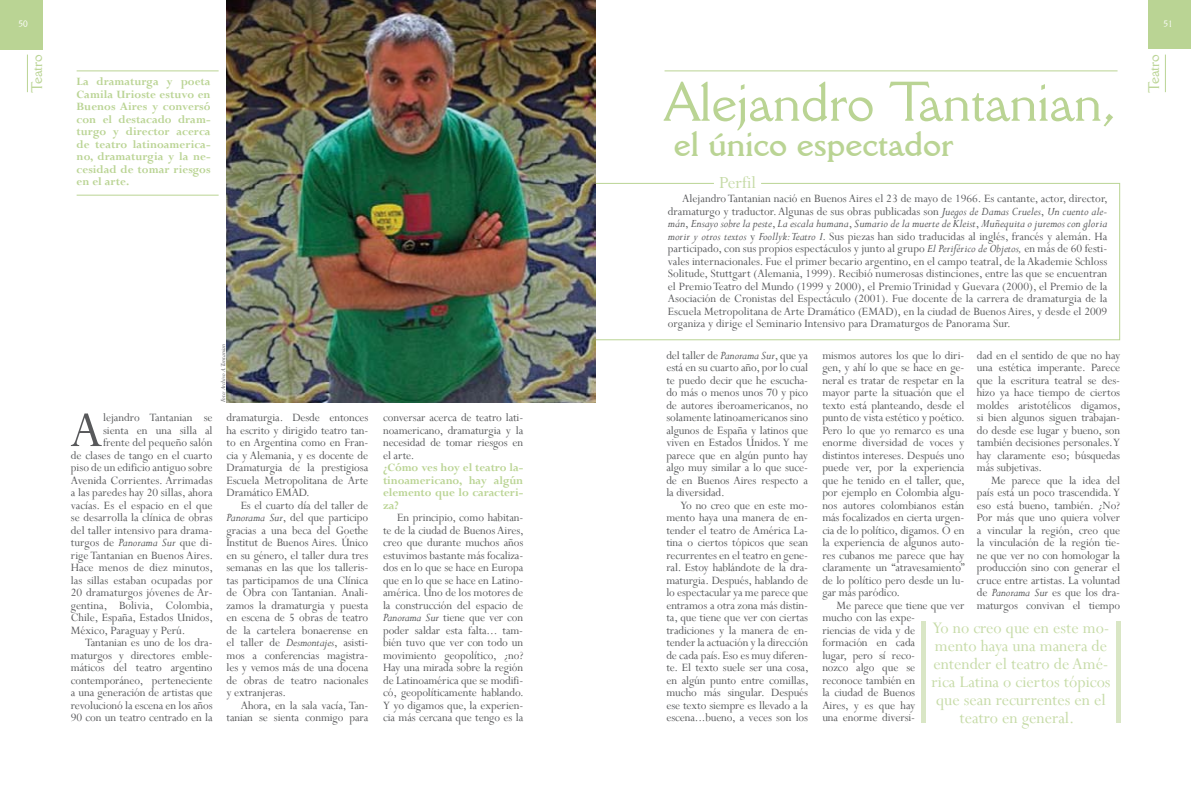
<style>
.page{position:relative;width:1191px;height:794px;background:#fff}
.page>*{position:absolute;margin:0;border:0;box-sizing:border-box;transform-origin:0 0}
.t1{font:56.1px "Perpetua";color:#58595b}
.t2{font:54.4px "Della Robbia BT";color:#bad494}
.t3{font:700 34.6px "Della Robbia BT";color:#bad494}
.t4{font:19px "Perpetua";color:#c6dba7}
.t5{font:18px/18px "Perpetua";color:#c6dba7;text-align:center}
.t6{font:15px "Della Robbia BT";letter-spacing:-.005em;color:#bad494}
.t7{font:12.5px/12.5px "Perpetua";letter-spacing:-.01em;color:#58595b;text-align:justify}
.t8{font:700 12.5px/12.5px "Perpetua";color:#bad494;text-align:justify}
.t9{font:9px "Della Robbia BT";color:#fff}
.t10{font:italic 7px "Perpetua";color:#58595b}
.s1{font-weight:700}
.s2{font-style:italic}
</style>
<div class="page">
<div style="left:1148px;top:0;width:43px;height:49px;background:#bad494"></div>
<div style="left:0;top:0;width:43px;height:49px;background:#bad494"></div>
<hr style="left:27px;top:55px;width:1px;height:37px;background:#bad494">
<hr style="left:1164px;top:55px;width:1px;height:37px;background:#bad494">
<svg style="left:596px;top:182px;width:524px;height:159px"></svg>
<img style="left:227px;top:0;width:369px;height:402px">
<hr style="left:77px;top:195px;width:142px;height:1px;background:#bad494">
<hr style="left:77px;top:70px;width:142px;height:1px;background:#bad494">
<hr style="left:664px;top:70px;width:453px;height:1px;background:#bad494">
<hr style="left:921px;top:621px;width:4px;height:102px;background:#d9e6c5">
<div style="left:1116px;top:621px;width:5px;height:102px;background:#d9e6c5"></div>
<p class="t9" style="left:18px;top:19px;width:11px">50</p>
<p class="t9" style="left:1163px;top:18px;width:11px">51</p>
<p class="t6" style="left:28px;top:92px;width:40px;rotate:-90deg">Teatro</p>
<p class="t6" style="left:1144px;top:92px;width:40px;rotate:-90deg">Teatro</p>
<p class="t8" style="left:77px;top:75px;width:135px">La dramaturga y poeta Camila Urioste estuvo en Buenos Aires y conversó con el destacado dram&shy;turgo y director acerca de teatro latinoamerica&shy;no, dramaturgia y la ne&shy;cesidad de tomar riesgos en el arte.</p>
<h2 class="t2" style="left:665px;top:68px;width:453px">Alejandro Tantanian<span class="s1">,</span></h2>
<h3 class="t3" style="left:673px;top:123px;width:281px">el único espectador</h3>
<h3 class="t4" style="left:719px;top:170px;width:38px">Perfil</h3>
<h1 class="t1" style="left:70px;top:394px;width:35px">A</h1>
<p class="t7" style="left:103px;top:411px;width:111px">lejandro Tantanian se</p>
<p class="t7" style="left:103px;top:423px;width:111px">sienta en una silla al</p>
<p class="t7" style="left:103px;top:436px;width:111px">frente del pequeño salón</p>
<p class="t7" style="left:71px;top:448px;width:143px">de clases de tango en el cuarto</p>
<p class="t7" style="left:71px;top:461px;width:143px">piso de un edificio antiguo sobre</p>
<p class="t7" style="left:71px;top:473px;width:143px">Avenida Corrientes. Arrimadas</p>
<p class="t7" style="left:71px;top:486px;width:143px">a las paredes hay 20 sillas, ahora</p>
<p class="t7" style="left:71px;top:498px;width:143px">vacías. Es el espacio en el que</p>
<p class="t7" style="left:71px;top:511px;width:143px">se desarrolla la clínica de obras</p>
<p class="t7" style="left:71px;top:523px;width:143px">del taller intensivo para drama-</p>
<p class="t7" style="left:71px;top:536px;width:143px">turgos de <span class="s2">Panorama Sur</span> que di-</p>
<p class="t7" style="left:71px;top:548px;width:144px">rige Tantanian en Buenos Aires.</p>
<p class="t7" style="left:71px;top:561px;width:144px">Hace menos de diez minutos,</p>
<p class="t7" style="left:71px;top:573px;width:143px">las sillas estaban ocupadas por</p>
<p class="t7" style="left:71px;top:586px;width:143px">20 dramaturgos jóvenes de Ar-</p>
<p class="t7" style="left:71px;top:598px;width:144px">gentina, Bolivia, Colombia,</p>
<p class="t7" style="left:71px;top:611px;width:144px">Chile, España, Estados Unidos,</p>
<p class="t7" style="left:71px;top:623px;width:116px">México, Paraguay y Perú.</p>
<p class="t7" style="left:85px;top:636px;width:129px">Tantanian es uno de los dra-</p>
<p class="t7" style="left:71px;top:648px;width:143px">maturgos y directores emble-</p>
<p class="t7" style="left:71px;top:661px;width:143px">máticos del teatro argentino</p>
<p class="t7" style="left:71px;top:673px;width:143px">contemporáneo, perteneciente</p>
<p class="t7" style="left:71px;top:686px;width:143px">a una generación de artistas que</p>
<p class="t7" style="left:71px;top:698px;width:143px">revolucionó la escena en los años</p>
<p class="t7" style="left:71px;top:711px;width:143px">90 con un teatro centrado en la</p>
<p class="t10" style="left:219px;top:402px;width:59px;rotate:-90deg">Foto: Archivo A.Tantanian</p>
<p class="t7" style="left:226px;top:411px;width:143px">dramaturgia. Desde entonces ha escrito y dirigido teatro tan&shy;to en Argentina como en Fran&shy;cia y Alemania, y es docente de Dramaturgia de la prestigiosa Escuela Metropolitana de Arte Dramático EMAD.</p>
<p class="t7" style="left:226px;top:498px;width:143px;text-indent:14px">Es el cuarto día del taller de <span class="s2">Panorama Sur</span>, del que participo gracias a una beca del Goethe Institut de Buenos Aires. Único en su género, el taller dura tres semanas en las que los talleris&shy;tas participamos de una Clínica de Obra con Tantanian. Anali&shy;zamos la dramaturgia y puesta en escena de 5 obras de teatro de la cartelera bonaerense en el taller de <span class="s2">Desmontajes</span>, asisti&shy;mos a conferencias magistra&shy;les y vemos más de una docena de obras de teatro nacionales y extranjeras.</p>
<p class="t7" style="left:226px;top:698px;width:143px;text-align:right">Ahora, en la sala vacía, Tan&shy;tanian se sienta conmigo para</p>
<p class="t7" style="left:383px;top:411px;width:142px">conversar acerca de teatro lati&shy;noamericano, dramaturgia y la necesidad de tomar riesgos en el arte.</p>
<p class="t8" style="left:383px;top:461px;width:142px">¿Cómo ves hoy el teatro la&shy;tinoamericano, hay algún elemento que lo caracteri&shy;za?</p>
<p class="t7" style="left:383px;top:511px;width:142px;text-indent:14px">En principio, como habitan&shy;te de la ciudad de Buenos Aires, creo que durante muchos años estuvimos bastante más focaliza&shy;dos en lo que se hace en Europa que en lo que se hace en Latino&shy;américa. Uno de los motores de la construcción del espacio de <span class="s2">Panorama Sur</span> tiene que ver con poder saldar esta falta... tam&shy;bién tuvo que ver con todo un movimiento geopolítico, ¿no?<br>Hay una mirada sobre la región de Latinoamérica que se modifi&shy;có, geopolíticamente hablando.<br>Y yo digamos que, la experien&shy;cia más cercana que tengo es la</p>
<p class="t7" style="left:668px;top:192px;width:441px;text-indent:14px">Alejandro Tantanian nació en Buenos Aires el 23 de mayo de 1966. Es cantante, actor, director, dramaturgo y traductor. Algunas de sus obras publicadas son <span class="s2">Juegos de Damas Crueles</span>, <span class="s2">Un cuento ale&shy;mán</span>, <span class="s2">Ensayo sobre la peste</span>, <span class="s2">La escala humana</span>, <span class="s2">Sumario de la muerte de Kleist</span>, <span class="s2">Muñequita o juremos con gloria morir y otros textos</span> y <span class="s2">Foollyk: Teatro I</span>. Sus piezas han sido traducidas al inglés, francés y alemán. Ha participado, con sus propios espectáculos y junto al grupo <span class="s2">El Periférico de Objetos,</span> en más de 60 festi&shy;vales internacionales. Fue el primer becario argentino, en el campo teatral, de la Akademie Schloss Solitude, Stuttgart (Alemania, 1999). Recibió numerosas distinciones, entre las que se encuentran el Premio Teatro del Mundo (1999 y 2000), el Premio Trinidad y Guevara (2000), el Premio de la Asociación de Cronistas del Espectáculo (2001). Fue docente de la carrera de dramaturgia de la Escuela Metropolitana de Arte Dramático (EMAD), en la ciudad de Buenos Aires, y desde el 2009 organiza y dirige el Seminario Intensivo para Dramaturgos de Panorama Sur.</p>
<p class="t7" style="left:666px;top:348px;width:143px">del taller de <span class="s2">Panorama Sur</span>, que ya está en su cuarto año, por lo cual te puedo decir que he escucha&shy;do más o menos unos 70 y pico de autores iberoamericanos, no solamente latinoamericanos sino algunos de España y latinos que viven en Estados Unidos. Y me parece que en algún punto hay algo muy similar a lo que suce&shy;de en Buenos Aires respecto a la diversidad.</p>
<p class="t7" style="left:666px;top:498px;width:144px;text-indent:14px">Yo no creo que en este mo&shy;mento haya una manera de en&shy;tender el teatro de América La&shy;tina o ciertos tópicos que sean recurrentes en el teatro en gene&shy;ral. Estoy hablándote de la dra&shy;maturgia. Después, hablando de lo espectacular ya me parece que entramos a otra zona más distin&shy;ta, que tiene que ver con ciertas tradiciones y la manera de en&shy;tender la actuación y la dirección de cada país. Eso es muy diferen&shy;te. El texto suele ser una cosa, en algún punto entre comillas, mucho más singular. Después ese texto siempre es llevado a la escena...bueno, a veces son los</p>
<p class="t7" style="left:822px;top:348px;width:144px">mismos autores los que lo diri&shy;gen, y ahí lo que se hace en ge&shy;neral es tratar de respetar en la mayor parte la situación que el texto está planteando, desde el punto de vista estético y poético.<br>Pero lo que yo remarco es una enorme diversidad de voces y distintos intereses. Después uno puede ver, por la experiencia que he tenido en el taller, que, por ejemplo en Colombia algu&shy;nos autores colombianos están más focalizados en cierta urgen&shy;cia de lo político, digamos. O en la experiencia de algunos auto&shy;res cubanos me parece que hay claramente un “atravesamiento” de lo político pero desde un lu&shy;gar más paródico.</p>
<p class="t7" style="left:822px;top:598px;width:144px;text-align:left;text-indent:14px">Me parece que tiene que ver mucho con las expe-<br>riencias de vida y de<br>formación en cada<br>lugar, pero sí reco-<br>nozco algo que se<br>reconoce también en<br>la ciudad de Buenos<br>Aires, y es que hay<br>una enorme diversi-</p>
<p class="t7" style="left:977px;top:348px;width:145px">dad en el sentido de que no hay una estética imperante. Parece que la escritura teatral se des&shy;hizo ya hace tiempo de ciertos moldes aristotélicos digamos, si bien algunos siguen trabajan&shy;do desde ese lugar y bueno, son también decisiones personales. Y hay claramente eso; búsquedas más subjetivas.</p>
<p class="t7" style="left:977px;top:473px;width:145px;text-indent:14px">Me parece que la idea del país está un poco trascendida. Y eso está bueno, también. ¿No?<br>Por más que uno quiera volver a vincular la región, creo que la vinculación de la región tie&shy;ne que ver no con homologar la producción sino con generar el cruce entre artistas. La voluntad de <span class="s2">Panorama Sur</span> es que los dra&shy;maturgos convivan el tiempo</p>
<h3 class="t5" style="left:931px;top:618px;width:181px">Yo no creo que en este mo&shy;mento haya una manera de entender el teatro de Amé&shy;rica Latina o ciertos tópicos que sean recurrentes en el teatro en general.</h3>
</div>
